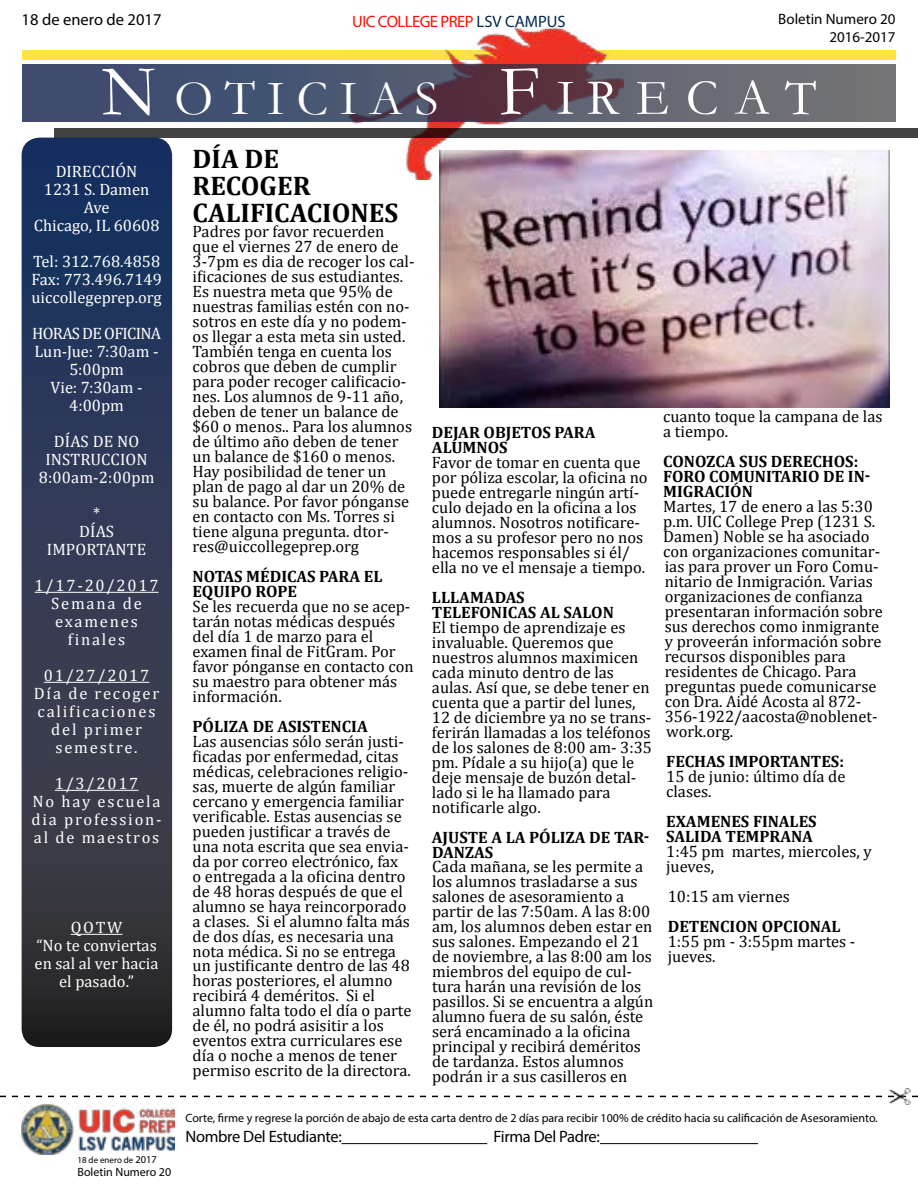
<style>
.page{position:relative;width:918px;height:1188px;background:#fff}
.page>*{position:absolute;margin:0;border:0;box-sizing:border-box;transform-origin:0 0}
.t1{font:49.5px "Garamond";letter-spacing:.24em;color:#fff}
.t2{font:700 27px/27px "Cambria";color:#000}
.t3{font:16.5px/15px "Cambria";color:#000}
.t4{font:700 16.5px/15px "Cambria";color:#000}
.t5{font:16.5px/18px "Cambria";letter-spacing:.005em;color:#fff;text-align:center}
.t6{font:16.5px/18px "Cambria";letter-spacing:.11em;color:#fff;text-align:center}
.t7{font:16.5px "Myriad Pro";letter-spacing:-.02em;color:#000}
.t8{font:16.5px "Myriad Pro";letter-spacing:-.03em;color:#ff0f00}
.t9{font:16.5px "Myriad Pro";color:#000}
.t10{font:15px/18px "Myriad Pro";color:#000;text-align:right}
.t11{font:12px "Myriad Pro";color:#000}
.t12{font:9px "Myriad Pro";color:#000}
.s1{color:#00294f}
.s2{font-size:72px}
.s3{font-size:51px}
.s4{font-size:10.5px}
</style>
<div class="page">
<div style="left:22px;top:50px;width:874px;height:9px;background:#ffe344"></div>
<img style="left:348px;top:26px;width:276px;height:153px">
<svg style="left:22px;top:64px;width:874px;height:58px;background:#555569"></svg>
<div style="left:54px;top:128px;width:864px;height:10px;background:#434343"></div>
<svg style="left:22px;top:138px;width:150px;height:909px;background:#2c364e"></svg>
<hr style="left:35px;top:592px;width:124px;height:1px;background:#fff">
<hr style="left:44px;top:682px;width:105px;height:1px;background:#fff">
<hr style="left:55px;top:790px;width:83px;height:1px;background:#fff">
<hr style="left:71px;top:934px;width:51px;height:1px;background:#fff">
<img style="left:22px;top:1105px;width:153px;height:49px">
<hr style="left:342px;top:1143px;width:145px;height:1px;background:#000">
<hr style="left:600px;top:1143px;width:158px;height:1px;background:#000">
<svg style="left:0;top:1096px;width:918px;height:1px"></svg>
<img style="left:888px;top:1088px;width:23px;height:17px">
<img style="left:440px;top:150px;width:450px;height:258px">
<p class="t9" style="left:22px;top:9px;width:141px">18 de enero de 2017</p>
<p class="t10" style="left:778px;top:9px;width:119px">Boletin Numero 20<br>2016-2017</p>
<p class="t8" style="left:352px;top:11px;width:215px">UIC COLLEGE PREP <span class="s1">LSV CAMPUS</span></p>
<h1 class="t1" style="left:102px;top:69px;width:716px"><span class="s2">N</span>OTICIAS <span class="s2">F</span><span class="s3">IRECAT</span></h1>
<p class="t5" style="left:34px;top:163px;width:127px">DirecciÓn<br>1231 S. Damen<br>Ave<br>Chicago, IL 60608</p>
<p class="t5" style="left:31px;top:253px;width:132px;text-align:justify">Tel: 312.768.4858<br>Fax: 773.496.7149 uiccollegeprep.org</p>
<p class="t5" style="left:32px;top:325px;width:128px">Horas de Oficina<br>Lun-Jue: 7:30am -<br>5:00pm<br>Vie: 7:30am -<br>4:00pm</p>
<p class="t5" style="left:54px;top:433px;width:75px">DÍAS DE NO</p>
<p class="t5" style="left:45px;top:451px;width:66px">INSTRUCCION</p>
<p class="t5" style="left:39px;top:469px;width:117px">8:00am-2:00pm</p>
<p class="t5" style="left:47px;top:505px;width:99px">*<br>DÍAS<br>IMPORTANTE</p>
<p class="t6" style="left:35px;top:577px;width:125px">1/17-20/2017<br>Semana de examenes finales</p>
<p class="t6" style="left:34px;top:667px;width:127px">01/27/2017<br>Día de recoger calificaciones del primer semestre.</p>
<p class="t6" style="left:31px;top:775px;width:132px">1/3/2017<br>No hay escuela dia profession&shy;al de maestros</p>
<p class="t5" style="left:35px;top:919px;width:125px">QOTW<br>“No te conviertas en sal al ver hacia el pasado.”</p>
<p class="t12" style="left:78px;top:1155px;width:81px">18 de enero de <span class="s4">2017</span></p>
<p class="t11" style="left:78px;top:1164px;width:95px">Boletin Numero 20</p>
<h2 class="t2" style="left:193px;top:144px;width:205px">DÍA DE<br>RECOGER<br>CALIFICACIONES</h2>
<p class="t3" style="left:193px;top:223px;width:223px">Padres por favor recuerden que el viernes 27 de enero de<br>3-7pm es dia de recoger los cal&shy;ificaciones de sus estudiantes.<br>Es nuestra meta que 95% de nuestras familias estén con no&shy;sotros en este día y no podem&shy;os llegar a esta meta sin usted.<br>También tenga en cuenta los cobros que deben de cumplir para poder recoger calificacio&shy;nes. Los alumnos de 9-11 año, deben de tener un balance de $60 o menos.. Para los alumnos de último año deben de tener un balance de $160 o menos.<br>Hay posibilidad de tener un plan de pago al dar un 20% de su balance. Por favor pónganse en contacto con Ms. Torres si tiene alguna pregunta. dtor&shy;res@uiccollegeprep.org</p>
<p class="t4" style="left:193px;top:568px;width:190px">NOTAS MÉDICAS PARA EL<br>EQUIPO ROPE</p>
<p class="t3" style="left:193px;top:598px;width:223px">Se les recuerda que no se acep&shy;tarán notas médicas después del día 1 de marzo para el examen final de FitGram. Por favor pónganse en contacto con su maestro para obtener más información.</p>
<p class="t4" style="left:193px;top:718px;width:177px">PÓLIZA DE ASISTENCIA</p>
<p class="t3" style="left:193px;top:733px;width:220px">Las ausencias sólo serán justi&shy;ficadas por enfermedad, citas médicas, celebraciones religio&shy;sas, muerte de algún familiar cercano y emergencia familiar verificable. Estas ausencias se pueden justificar a través de una nota escrita que sea envia&shy;da por correo electrónico, fax<br>o entregada a la oficina dentro de 48 horas después de que el alumno se haya reincorporado a clases. Si el alumno falta más de dos días, es necesaria una nota médica. Si no se entrega un justificante dentro de las 48 horas posteriores, el alumno recibirá 4 deméritos. Si el alumno falta todo el día o parte de él, no podrá asisitir a los eventos extra curriculares ese día o noche a menos de tener permiso escrito de la directora.</p>
<p class="t3" style="left:663px;top:409px;width:221px">cuanto toque la campana de las a tiempo.</p>
<p class="t4" style="left:663px;top:453px;width:197px">CONOZCA SUS DERECHOS:<br>FORO COMUN</p>
<p class="t4" style="left:432px;top:424px;width:165px">DEJAR OBJETOS PARA<br>ALUMN</p>
<p class="t4" style="left:488px;top:439px;width:20px">OS</p>
<p class="t3" style="left:432px;top:454px;width:217px">Favor de tomar en cuenta que por póliza escolar, la oficina no puede entregarle ningún artí&shy;culo dejado en la oficina a los alumnos. Nosotros notificare&shy;mos a su profesor pero no nos hacemos responsables si él/ ella no ve el mensaje a tiempo.</p>
<p class="t4" style="left:432px;top:589px;width:182px">LLLAMADAS<br>TELEFONICAS AL SALON</p>
<p class="t3" style="left:432px;top:619px;width:222px">El tiempo de aprendizaje es invaluable. Queremos que nuestros alumnos maximicen cada minuto dentro de las aulas. Así que, se debe tener en cuenta que a partir del lunes,<br>12 de diciembre ya no se trans&shy;ferirán llamadas a los teléfonos de los salones de 8:00 am- 3:35 pm. Pídale a su hijo(a) que le deje mensaje de buzón detal&shy;lado si le ha llamado para notificarle algo.</p>
<p class="t4" style="left:432px;top:829px;width:219px">AJUSTE A LA PÓLIZA DE TAR-<br>DANZAS</p>
<p class="t3" style="left:432px;top:859px;width:223px">Cada mañana, se les permite a los alumnos trasladarse a sus salones de asesoramiento a partir de las 7:50am. A las 8:00 am, los alumnos deben estar en sus salones. Empezando el 21 de noviembre, a las 8:00 am los miembros del equipo de cul&shy;tura harán una revisión de los pasillos. Si se encuentra a algún alumno fuera de su salón, éste será encaminado a la oficina principal y recibirá deméritos de tardanza. Estos alumnos podrán ir a sus casilleros en</p>
<p class="t11" style="left:186px;top:1111px;width:694px">Corte, firme y regrese la porción de abajo de esta carta dentro de 2 días para recibir 100% de crédito hacia su calificación de Asesoramiento.</p>
<p class="t7" style="left:186px;top:1126px;width:158px">Nombre Del Estudiante:</p>
<p class="t7" style="left:494px;top:1126px;width:108px">Firma Del Padre:</p>
<p class="t4" style="left:766px;top:468px;width:106px">ITARIO DE IN-</p>
<p class="t4" style="left:663px;top:483px;width:90px">MIGRACIÓN</p>
<p class="t3" style="left:663px;top:499px;width:221px">Martes, 17 de enero a las 5:30 p.m. UIC College Prep (1231 S.<br>Damen) Noble se ha asociado con organizaciones comunitar&shy;ias para prover un Foro Comu&shy;nitario de Inmigración. Varias organizaciones de confianza presentaran información sobre sus derechos como inmigrante y proveerán información sobre recursos disponibles para residentes de Chicago. Para preguntas puede comunicarse con Dra. Aidé Acosta al 872-<br>356-1922/aacosta@noblenet&shy;work.org.</p>
<p class="t4" style="left:666px;top:753px;width:179px">FECHAS IMPORTANTES:</p>
<p class="t3" style="left:666px;top:769px;width:181px">15 de junio: último día de clases.</p>
<p class="t4" style="left:666px;top:813px;width:151px">EXAMENES FINALES<br>SALIDA TEMPRANA</p>
<p class="t3" style="left:666px;top:844px;width:207px">1:45 pm martes, miercoles, y jueves,</p>
<p class="t3" style="left:668px;top:889px;width:124px">10:15 am viernes</p>
<p class="t4" style="left:668px;top:918px;width:173px">DETENCION OPCIONAL</p>
<p class="t3" style="left:668px;top:934px;width:189px">1:55 pm - 3:55pm martes - jueves.</p>
</div>
